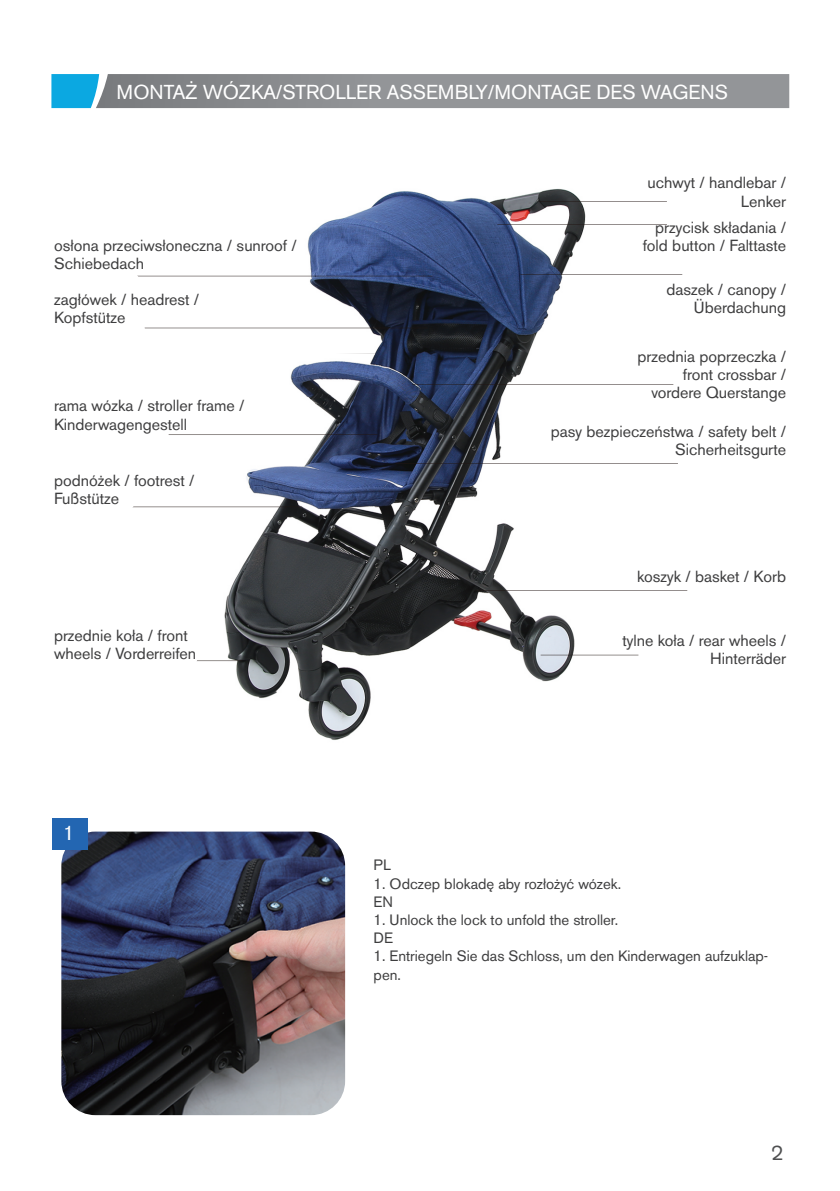
<style>
.page{position:relative;width:840px;height:1191px;background:#fff}
.page>*{position:absolute;margin:0;border:0;box-sizing:border-box;transform-origin:0 0}
.t1{font:20px "Volvo Sans Pro";color:#fff}
.t2{font:20px "Volvo Sans Pro";color:#4e4f50}
.t3{font:16px/18.2px "Volvo Sans Pro";color:#3e3e3f;text-align:right}
.t4{font:14.8px/18.2px "Volvo Sans Pro";color:#3e3e3f}
</style>
<div class="page">
<img style="left:203px;top:188px;width:435px;height:552px">
<svg style="left:132px;top:275px;width:71px;height:387px"></svg>
<svg style="left:144px;top:351px;width:230px;height:7px"></svg>
<svg style="left:51px;top:74px;width:737px;height:34px;background:#879298"></svg>
<img style="left:61px;top:831px;width:284px;height:284px">
<div style="left:52px;top:817px;width:36px;height:32px;background:#2366b2"></div>
<p class="t1" style="left:117px;top:80px;width:612px">MONTAŻ WÓZKA/STROLLER ASSEMBLY/MONTAGE DES WAGENS</p>
<p class="t3" style="left:54px;top:236px;width:244px;text-align:left">osłona przeciwsłoneczna / sunroof /<br>Schiebedach</p>
<p class="t3" style="left:54px;top:290px;width:146px;text-align:left">zagłówek / headrest /<br>Kopfstütze</p>
<p class="t3" style="left:54px;top:397px;width:192px;text-align:left">rama wózka / stroller frame /<br>Kinderwagengestell</p>
<p class="t3" style="left:54px;top:471px;width:142px;text-align:left">podnóżek / footrest /<br>Fußstütze</p>
<p class="t3" style="left:54px;top:626px;width:144px;text-align:left">przednie koła / front wheels / Vorderreifen</p>
<p class="t1" style="left:63px;top:820px;width:13px">1</p>
<p class="t3" style="left:647px;top:174px;width:140px">uchwyt / handlebar /<br>Lenker</p>
<p class="t3" style="left:642px;top:218px;width:145px">przycisk składania / fold button / Falttaste</p>
<p class="t3" style="left:666px;top:280px;width:121px">daszek / canopy /<br>Überdachung</p>
<p class="t3" style="left:637px;top:347px;width:150px">przednia poprzeczka / front crossbar / vordere Querstange</p>
<p class="t3" style="left:550px;top:422px;width:236px">pasy bezpieczeństwa / safety belt /<br>Sicherheitsgurte</p>
<p class="t3" style="left:636px;top:567px;width:150px">koszyk / basket / Korb</p>
<p class="t3" style="left:622px;top:631px;width:165px">tylne koła / rear wheels /<br>Hinterräder</p>
<p class="t4" style="left:373px;top:856px;width:19px">PL</p>
<p class="t4" style="left:373px;top:874px;width:249px">1. Odczep blokadę aby rozłożyć wózek.<br>EN</p>
<p class="t4" style="left:373px;top:910px;width:246px">1. Unlock the lock to unfold the stroller.<br>DE</p>
<p class="t4" style="left:373px;top:947px;width:396px">1. Entriegeln Sie das Schloss, um den Kinderwagen aufzuklap&shy;pen.</p>
<p class="t2" style="left:770px;top:1140px;width:14px">2</p>
</div>
